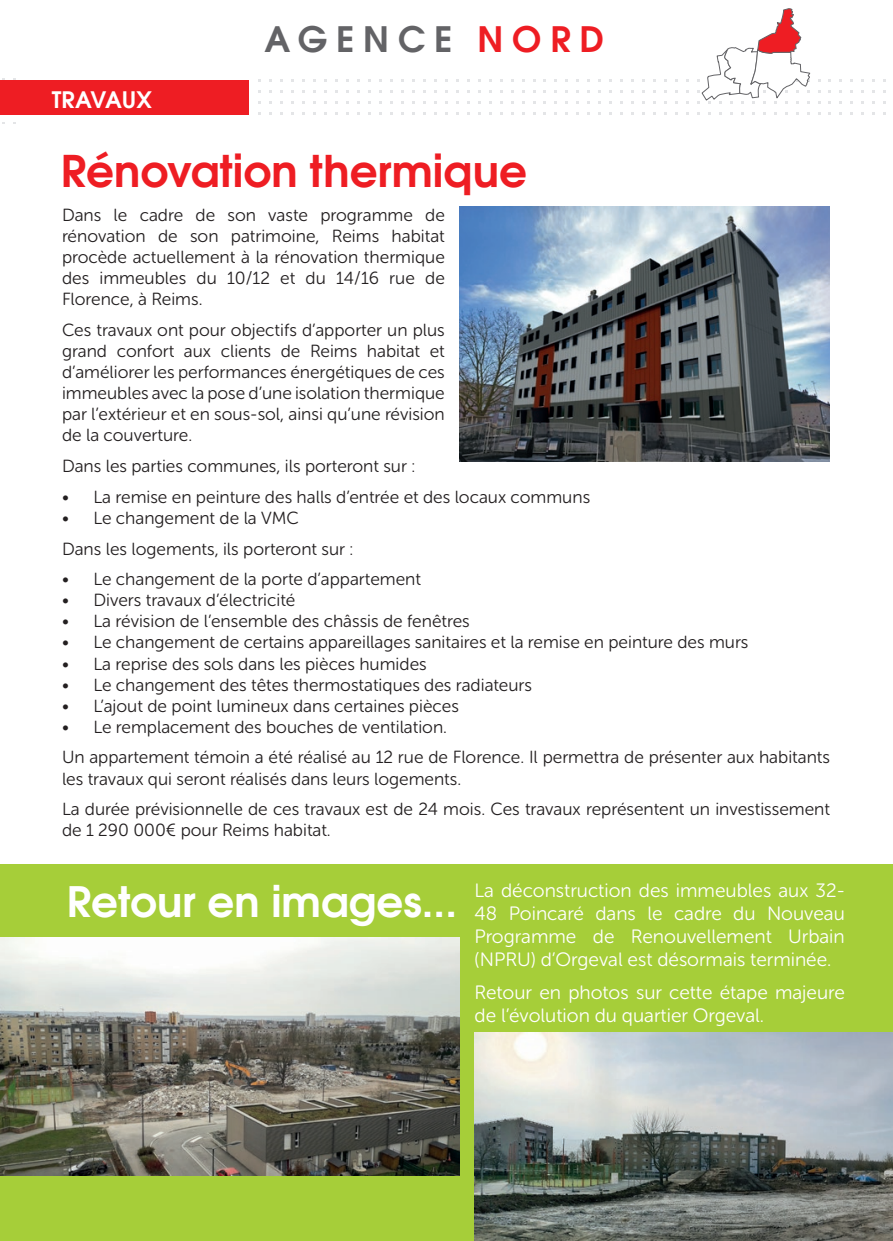
<style>
.page{position:relative;width:893px;height:1241px;background:#fff}
.page>*{position:absolute;margin:0;border:0;box-sizing:border-box;transform-origin:0 0}
.t1{font:700 43.75px "Te X Gyre Adventor";color:#ee1d23}
.t2{font:700 42px "Te X Gyre Adventor";color:#fff}
.t3{font:700 35.18px "Te X Gyre Adventor";letter-spacing:.25em;color:#636366}
.t4{font:700 22.75px "Te X Gyre Adventor";color:#fff}
.t5{font:19.25px/23.1px "Museo Sans Rounded 300";color:#fff;text-align:justify}
.t6{font:17.5px/21px "Museo Sans Rounded 300";color:#231f20}
.s1{color:#ee1d23}
</style>
<div class="page">
<div style="left:0;top:80px;width:249px;height:35px;background:#ee1d23"></div>
<svg style="left:697px;top:8px;width:114px;height:96px"></svg>
<img style="left:460px;top:207px;width:370px;height:254px">
<div style="left:0;top:864px;width:893px;height:376px;background:#a6ce39"></div>
<img style="left:0;top:937px;width:460px;height:238px">
<img style="left:475px;top:1032px;width:418px;height:208px">
<h3 class="t4" style="left:52px;top:80px;width:102px">TRAVAUX</h3>
<h3 class="t3" style="left:265px;top:8px;width:341px">AGENCE <span class="s1">NORD</span></h3>
<h1 class="t1" style="left:61px;top:133px;width:468px">Rénovation thermique</h1>
<p class="t6" style="left:62px;top:204px;width:384px;text-align:justify">Dans le cadre de son vaste programme de rénovation de son patrimoine, Reims habitat procède actuellement à la rénovation thermique des immeubles du 10/12 et du 14/16 rue de Florence, à Reims.</p>
<p class="t6" style="left:62px;top:319px;width:384px;text-align:justify">Ces travaux ont pour objectifs d’apporter un plus grand confort aux clients de Reims habitat et d’améliorer les performances énergétiques de ces immeubles avec la pose d’une isolation thermique par l’extérieur et en sous-sol, ainsi qu’une révision de la couverture.</p>
<p class="t6" style="left:62px;top:455px;width:355px">Dans les parties communes, ils porteront sur :</p>
<p class="t6" style="left:62px;top:486px;width:530px">• La remise en peinture des halls d’entrée et des locaux communs</p>
<p class="t6" style="left:62px;top:502px;width:293px;line-height:31px">• Le changement de la VMC<br>Dans les logements, ils porteront sur :</p>
<p class="t6" style="left:62px;top:569px;width:360px">• Le changement de la porte d’appartement</p>
<p class="t6" style="left:62px;top:590px;width:235px">• Divers travaux d’électricité</p>
<p class="t6" style="left:62px;top:611px;width:409px">• La révision de l’ensemble des châssis de fenêtres</p>
<p class="t6" style="left:62px;top:632px;width:688px">• Le changement de certains appareillages sanitaires et la remise en peinture des murs</p>
<p class="t6" style="left:62px;top:653px;width:366px">• La reprise des sols dans les pièces humides</p>
<p class="t6" style="left:62px;top:674px;width:472px">• Le changement des têtes thermostatiques des radiateurs</p>
<p class="t6" style="left:62px;top:695px;width:398px">• L’ajout de point lumineux dans certaines pièces</p>
<p class="t6" style="left:62px;top:711px;width:769px;line-height:31px">• Le remplacement des bouches de ventilation.<br>Un appartement témoin a été réalisé au 12 rue de Florence. Il permettra de présenter aux habitants</p>
<p class="t6" style="left:62px;top:763px;width:769px;line-height:31px">les travaux qui seront réalisés dans leurs logements.<br>La durée prévisionnelle de ces travaux est de 24 mois. Ces travaux représentent un investissement</p>
<p class="t6" style="left:62px;top:820px;width:270px">de 1 290 000€ pour Reims habitat.</p>
<h2 class="t2" style="left:67px;top:864px;width:392px">Retour en images...</h2>
<p class="t5" style="left:475px;top:878px;width:372px">La déconstruction des immeubles aux 32- 48 Poincaré dans le cadre du Nouveau Programme de Renouvellement Urbain (NPRU) d’Orgeval est désormais terminée.</p>
<p class="t5" style="left:475px;top:980px;width:372px">Retour en photos sur cette étape majeure de l’évolution du quartier Orgeval.</p>
</div>
